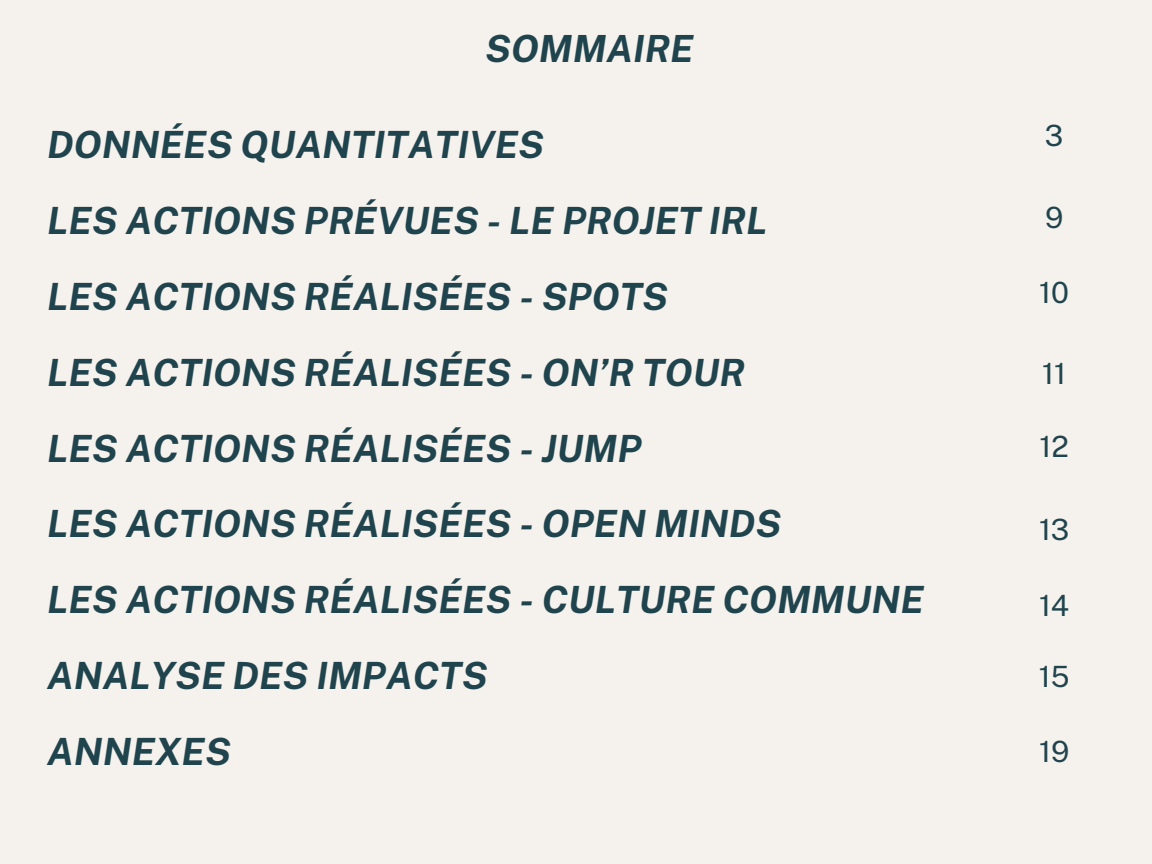
<style>
.page{position:relative;width:1152px;height:864px;background:#f5f1ec}
.page>*{position:absolute;margin:0;border:0;box-sizing:border-box;transform-origin:0 0}
.t1{font:italic 700 37.5px "Public Sans";color:#1f444d}
.t2{font:italic 700 37.35px "Public Sans";color:#1f444d}
.t3{font:29.25px "Public Sans";color:#1f444d}
</style>
<div class="page">
<h1 class="t2" style="left:485px;top:27px;width:210px">SOMMAIRE</h1>
<h1 class="t1" style="left:47px;top:123px;width:498px">DONNÉES QUANTITATIVES</h1>
<p class="t1" style="left:47px;top:199px;width:722px">LES ACTIONS PRÉVUES - LE PROJET IRL</p>
<h1 class="t1" style="left:47px;top:275px;width:622px">LES ACTIONS RÉALISÉES - SPOTS</h1>
<p class="t1" style="left:47px;top:350px;width:699px">LES ACTIONS RÉALISÉES - ON’R TOUR</p>
<h1 class="t1" style="left:47px;top:426px;width:596px">LES ACTIONS RÉALISÉES - JUMP</h1>
<p class="t1" style="left:47px;top:502px;width:736px">LES ACTIONS RÉALISÉES - OPEN MINDS</p>
<h1 class="t1" style="left:47px;top:578px;width:878px">LES ACTIONS RÉALISÉES - CULTURE COMMUNE</h1>
<p class="t1" style="left:47px;top:653px;width:442px">ANALYSE DES IMPACTS</p>
<h1 class="t1" style="left:47px;top:729px;width:185px">ANNEXES</h1>
<p class="t3" style="left:1045px;top:118px;width:20px">3</p>
<h1 class="t3" style="left:1045px;top:200px;width:20px">9</h1>
<p class="t3" style="left:1039px;top:275px;width:31px">10</p>
<h1 class="t3" style="left:1042px;top:356px;width:25px">11</h1>
<p class="t3" style="left:1040px;top:429px;width:31px">12</p>
<h1 class="t3" style="left:1039px;top:512px;width:32px">13</h1>
<p class="t3" style="left:1039px;top:588px;width:32px">14</p>
<h1 class="t3" style="left:1039px;top:659px;width:32px">15</h1>
<p class="t3" style="left:1039px;top:735px;width:32px">19</p>
</div>
